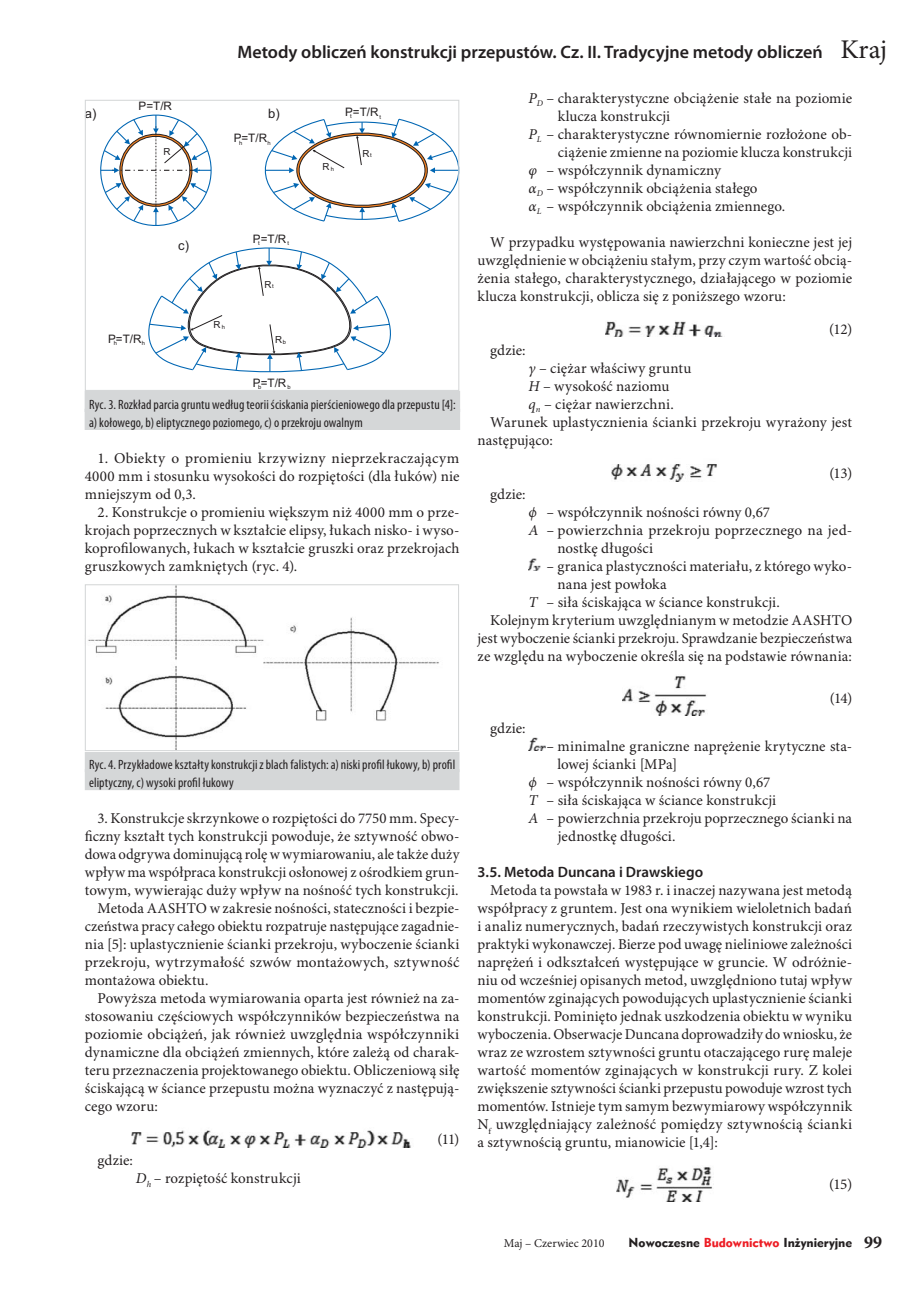
<style>
.page{position:relative;width:919px;height:1289px;background:#fff}
.page>*{position:absolute;margin:0;border:0;box-sizing:border-box;transform-origin:0 0}
.t1{font:600 18px "Myriad Pro";color:#231f20}
.t2{font:15px/18px "Minion Pro";letter-spacing:.01em;color:#231f20;text-align:justify}
.t3{font:600 15px "Myriad Pro";color:#231f20}
.t4{font:condensed 13.5px/18px "Myriad Pro";letter-spacing:.01em;color:#231f20}
.t5{font:13.05px "Arial";color:#231f20}
.t6{font:12px "Geometr 415 Blk PL";color:#231f20}
.t7{font:12px "Minion Pro";color:#231f20}
.t8{font:11.7px "Arial";color:#231f20}
.t9{font:9.75px "Arial";color:#231f20}
.t10{font:5.85px "Arial";color:#231f20}
.s1{font-family:"Minion Pro";font-weight:400;font-size:27px}
.s2{font-size:5.85px}
.s3{font-style:italic}
.s4{color:#ed1c24}
.s5{font-family:"Minion Pro";font-weight:700;font-size:18px}
</style>
<div class="page">
<div style="left:85px;top:751px;width:374px;height:21px;background:#d5d7d8"></div>
<div style="left:85px;top:769px;width:374px;height:21px;background:#d5d7d8"></div>
<img style="left:88px;top:586px;width:351px;height:163px">
<div style="left:85px;top:584px;width:374px;height:167px;border:1px solid #d5d7d8"></div>
<img style="left:132px;top:1130px;width:279px;height:17px">
<img style="left:605px;top:321px;width:118px;height:16px">
<img style="left:611px;top:464px;width:106px;height:17px">
<img style="left:528px;top:558px;width:13px;height:13px">
<img style="left:623px;top:676px;width:84px;height:39px">
<img style="left:528px;top:737px;width:17px;height:13px">
<img style="left:616px;top:1167px;width:96px;height:34px">
<div style="left:85px;top:391px;width:375px;height:21px;background:#d5d7d8"></div>
<div style="left:85px;top:409px;width:375px;height:21px;background:#d5d7d8"></div>
<svg style="left:100px;top:114px;width:112px;height:112px"></svg>
<svg style="left:264px;top:118px;width:193px;height:104px"></svg>
<svg style="left:148px;top:247px;width:243px;height:126px"></svg>
<div style="left:85px;top:100px;width:374px;height:291px;border:1px solid #d5d7d8"></div>
<p class="t1" style="left:237px;top:45px;width:651px">Metody obliczeń konstrukcji przepustów. Cz. II. Tradycyjne metody obliczeń <span class="s1">Kraj</span></p>
<p class="t8" style="left:139px;top:99px;width:35px">P=T/R</p>
<p class="t5" style="left:85px;top:106px;width:13px">a)</p>
<p class="t5" style="left:268px;top:106px;width:13px">b)</p>
<p class="t9" style="left:163px;top:146px;width:9px">R</p>
<p class="t8" style="left:234px;top:132px;width:35px">P=T/R</p>
<p class="t10" style="left:239px;top:139px;width:5px">h</p>
<p class="t10" style="left:267px;top:139px;width:5px">h</p>
<p class="t8" style="left:108px;top:332px;width:35px">P=T/R</p>
<p class="t10" style="left:114px;top:339px;width:5px">h</p>
<p class="t10" style="left:142px;top:339px;width:5px">h</p>
<p class="t5" style="left:178px;top:238px;width:12px">c)</p>
<p class="t9" style="left:213px;top:319px;width:13px">R<sub>h</sub></p>
<p class="t8" style="left:253px;top:232px;width:35px">P=T/R</p>
<p class="t10" style="left:258px;top:240px;width:3px">t</p>
<p class="t10" style="left:287px;top:240px;width:3px">t</p>
<p class="t9" style="left:264px;top:279px;width:11px">R<span class="s2">t</span></p>
<p class="t9" style="left:275px;top:334px;width:12px">R<span class="s2">b</span></p>
<p class="t8" style="left:253px;top:376px;width:35px">P=T/R</p>
<p class="t10" style="left:258px;top:383px;width:5px">b</p>
<p class="t10" style="left:287px;top:383px;width:5px">b</p>
<p class="t8" style="left:345px;top:105px;width:35px">P=T/R</p>
<p class="t10" style="left:350px;top:113px;width:3px">t</p>
<p class="t10" style="left:379px;top:113px;width:3px">t</p>
<p class="t9" style="left:322px;top:161px;width:13px">R<sub>h</sub></p>
<p class="t9" style="left:362px;top:148px;width:11px">R<span class="s2">t</span></p>
<p class="t4" style="left:89px;top:397px;width:368px">Ryc. 3. Rozkład parcia gruntu według teorii ściskania pierścieniowego dla przepustu [4]: a) kołowego, b) eliptycznego poziomego, c) o przekroju owalnym</p>
<p class="t2" style="left:85px;top:450px;width:376px;text-indent:13px">1. Obiekty o promieniu krzywizny nieprzekraczającym 4000 mm i stosunku wysokości do rozpiętości (dla łuków) nie mniejszym od 0,3.</p>
<p class="t2" style="left:85px;top:504px;width:376px;text-indent:13px">2. Konstrukcje o promieniu większym niż 4000 mm o prze&shy;krojach poprzecznych w kształcie elipsy, łukach nisko- i wyso&shy;koprofilowanych, łukach w kształcie gruszki oraz przekrojach gruszkowych zamkniętych (ryc. 4).</p>
<p class="t4" style="left:89px;top:757px;width:367px">Ryc. 4. Przykładowe kształty konstrukcji z blach falistych: a) niski profil łukowy, b) profil eliptyczny, c) wysoki profil łukowy</p>
<p class="t2" style="left:98px;top:810px;width:363px">3. Konstrukcje skrzynkowe o rozpiętości do 7750 mm. Specy-</p>
<p class="t2" style="left:85px;top:828px;width:376px">ficzny kształt tych konstrukcji powoduje, że sztywność obwo-</p>
<p class="t2" style="left:85px;top:846px;width:376px">dowa odgrywa dominującą rolę w wymiarowaniu, ale także duży</p>
<p class="t2" style="left:85px;top:864px;width:376px">wpływ ma współpraca konstrukcji osłonowej z ośrodkiem grun-</p>
<p class="t2" style="left:85px;top:882px;width:375px">towym, wywierając duży wpływ na nośność tych konstrukcji.</p>
<p class="t2" style="left:98px;top:900px;width:363px">Metoda AASHTO w zakresie nośności, stateczności i bezpie-</p>
<p class="t2" style="left:85px;top:918px;width:376px">czeństwa pracy całego obiektu rozpatruje następujące zagadnie-</p>
<p class="t2" style="left:85px;top:936px;width:376px">nia [5]: uplastycznienie ścianki przekroju, wyboczenie ścianki</p>
<p class="t2" style="left:85px;top:954px;width:376px">przekroju, wytrzymałość szwów montażowych, sztywność</p>
<p class="t2" style="left:85px;top:972px;width:125px">montażowa obiektu.</p>
<p class="t2" style="left:98px;top:990px;width:363px">Powyższa metoda wymiarowania oparta jest również na za-</p>
<p class="t2" style="left:85px;top:1008px;width:376px">stosowaniu częściowych współczynników bezpieczeństwa na</p>
<p class="t2" style="left:85px;top:1026px;width:376px">poziomie obciążeń, jak również uwzględnia współczynniki</p>
<p class="t2" style="left:85px;top:1044px;width:376px">dynamiczne dla obciążeń zmiennych, które zależą od charak-</p>
<p class="t2" style="left:85px;top:1062px;width:376px">teru przeznaczenia projektowanego obiektu. Obliczeniową siłę</p>
<p class="t2" style="left:85px;top:1080px;width:376px">ściskającą w ściance przepustu można wyznaczyć z następują-</p>
<p class="t2" style="left:85px;top:1098px;width:75px">cego wzoru:</p>
<p class="t2" style="left:437px;top:1131px;width:24px">(11)</p>
<p class="t2" style="left:98px;top:1152px;width:37px">gdzie:</p>
<p class="t2" style="left:136px;top:1170px;width:166px"><span class="s3">D</span><sub>h</sub> – rozpiętość konstrukcji</p>
<p class="t2" style="left:528px;top:90px;width:325px"><span class="s3">P</span><sub>D</sub> – charakterystyczne obciążenie stałe na poziomie</p>
<p class="t2" style="left:557px;top:108px;width:114px">klucza konstrukcji</p>
<p class="t2" style="left:528px;top:126px;width:325px"><span class="s3">P</span><sub>L</sub> – charakterystyczne równomiernie rozłożone ob-</p>
<p class="t2" style="left:557px;top:144px;width:296px">ciążenie zmienne na poziomie klucza konstrukcji</p>
<p class="t2" style="left:528px;top:162px;width:194px"><span class="s3">φ</span> – współczynnik dynamiczny</p>
<p class="t2" style="left:528px;top:180px;width:230px"><span class="s3">α</span><sub>D</sub> – współczynnik obciążenia stałego</p>
<p class="t2" style="left:528px;top:198px;width:258px"><span class="s3">α</span><sub>L</sub> – współczynnik obciążenia zmiennego.</p>
<p class="t2" style="left:477px;top:234px;width:376px;text-indent:13px">W przypadku występowania nawierzchni konieczne jest jej uwzględnienie w obciążeniu stałym, przy czym wartość obcią&shy;żenia stałego, charakterystycznego, działającego w poziomie klucza konstrukcji, oblicza się z poniższego wzoru:</p>
<p class="t2" style="left:829px;top:321px;width:25px">(12)</p>
<p class="t2" style="left:490px;top:342px;width:37px">gdzie:</p>
<p class="t2" style="left:528px;top:360px;width:164px"><span class="s3">γ</span> – ciężar właściwy gruntu</p>
<p class="t2" style="left:528px;top:378px;width:142px"><span class="s3">H</span> – wysokość naziomu</p>
<p class="t2" style="left:528px;top:396px;width:147px"><span class="s3">q</span><sub>n</sub> – ciężar nawierzchni.</p>
<p class="t2" style="left:490px;top:414px;width:363px">Warunek uplastycznienia ścianki przekroju wyrażony jest</p>
<p class="t2" style="left:477px;top:432px;width:77px">następująco:</p>
<p class="t2" style="left:829px;top:465px;width:24px">(13)</p>
<p class="t2" style="left:490px;top:486px;width:37px">gdzie:</p>
<p class="t2" style="left:528px;top:504px;width:243px"><span class="s3">ϕ –</span> współczynnik nośności równy 0,67</p>
<p class="t2" style="left:528px;top:522px;width:325px"><span class="s3">A –</span> powierzchnia przekroju poprzecznego na jed-</p>
<p class="t2" style="left:557px;top:540px;width:97px">nostkę długości</p>
<p class="t2" style="left:546px;top:558px;width:307px"><span class="s3">–</span> granica plastyczności materiału, z którego wyko-</p>
<p class="t2" style="left:557px;top:576px;width:111px">nana jest powłoka</p>
<p class="t2" style="left:528px;top:594px;width:253px"><span class="s3">T</span> – siła ściskająca w ściance konstrukcji.</p>
<p class="t2" style="left:490px;top:612px;width:363px">Kolejnym kryterium uwzględnianym w metodzie AASHTO</p>
<p class="t2" style="left:477px;top:630px;width:376px">jest wyboczenie ścianki przekroju. Sprawdzanie bezpieczeństwa</p>
<p class="t2" style="left:477px;top:648px;width:376px">ze względu na wyboczenie określa się na podstawie równania:</p>
<p class="t2" style="left:829px;top:690px;width:24px">(14)</p>
<p class="t2" style="left:490px;top:720px;width:37px">gdzie:</p>
<p class="t2" style="left:546px;top:738px;width:307px"><span class="s3">–</span> minimalne graniczne naprężenie krytyczne sta-</p>
<p class="t2" style="left:557px;top:756px;width:121px">lowej ścianki [MPa]</p>
<p class="t2" style="left:528px;top:774px;width:243px"><span class="s3">ϕ</span> – współczynnik nośności równy 0,67</p>
<p class="t2" style="left:528px;top:792px;width:249px"><span class="s3">T</span> – siła ściskająca w ściance konstrukcji</p>
<p class="t2" style="left:528px;top:810px;width:325px"><span class="s3">A</span> – powierzchnia przekroju poprzecznego ścianki na</p>
<p class="t2" style="left:557px;top:828px;width:119px">jednostkę długości.</p>
<p class="t3" style="left:477px;top:866px;width:227px">3.5. Metoda Duncana i Drawskiego</p>
<p class="t2" style="left:477px;top:882px;width:376px;text-indent:13px">Metoda ta powstała w 1983 r. i inaczej nazywana jest metodą współpracy z gruntem. Jest ona wynikiem wieloletnich badań i analiz numerycznych, badań rzeczywistych konstrukcji oraz praktyki wykonawczej. Bierze pod uwagę nieliniowe zależności naprężeń i odkształceń występujące w gruncie. W odróżnie&shy;niu od wcześniej opisanych metod, uwzględniono tutaj wpływ momentów zginających powodujących uplastycznienie ścianki konstrukcji. Pominięto jednak uszkodzenia obiektu w wyniku wyboczenia. Obserwacje Duncana doprowadziły do wniosku, że wraz ze wzrostem sztywności gruntu otaczającego rurę maleje wartość momentów zginających w konstrukcji rury. Z kolei zwiększenie sztywności ścianki przepustu powoduje wzrost tych momentów. Istnieje tym samym bezwymiarowy współczynnik N<sub>f</sub> uwzględniający zależność pomiędzy sztywnością ścianki a sztywnością gruntu, mianowicie [1,4]:</p>
<p class="t2" style="left:829px;top:1176px;width:25px">(15)</p>
<p class="t7" style="left:504px;top:1238px;width:102px">Maj – Czerwiec 2010</p>
<p class="t6" style="left:628px;top:1236px;width:255px">Nowoczesne <span class="s4">Budownictwo</span> Inżynieryjne <span class="s5">99</span></p>
</div>
